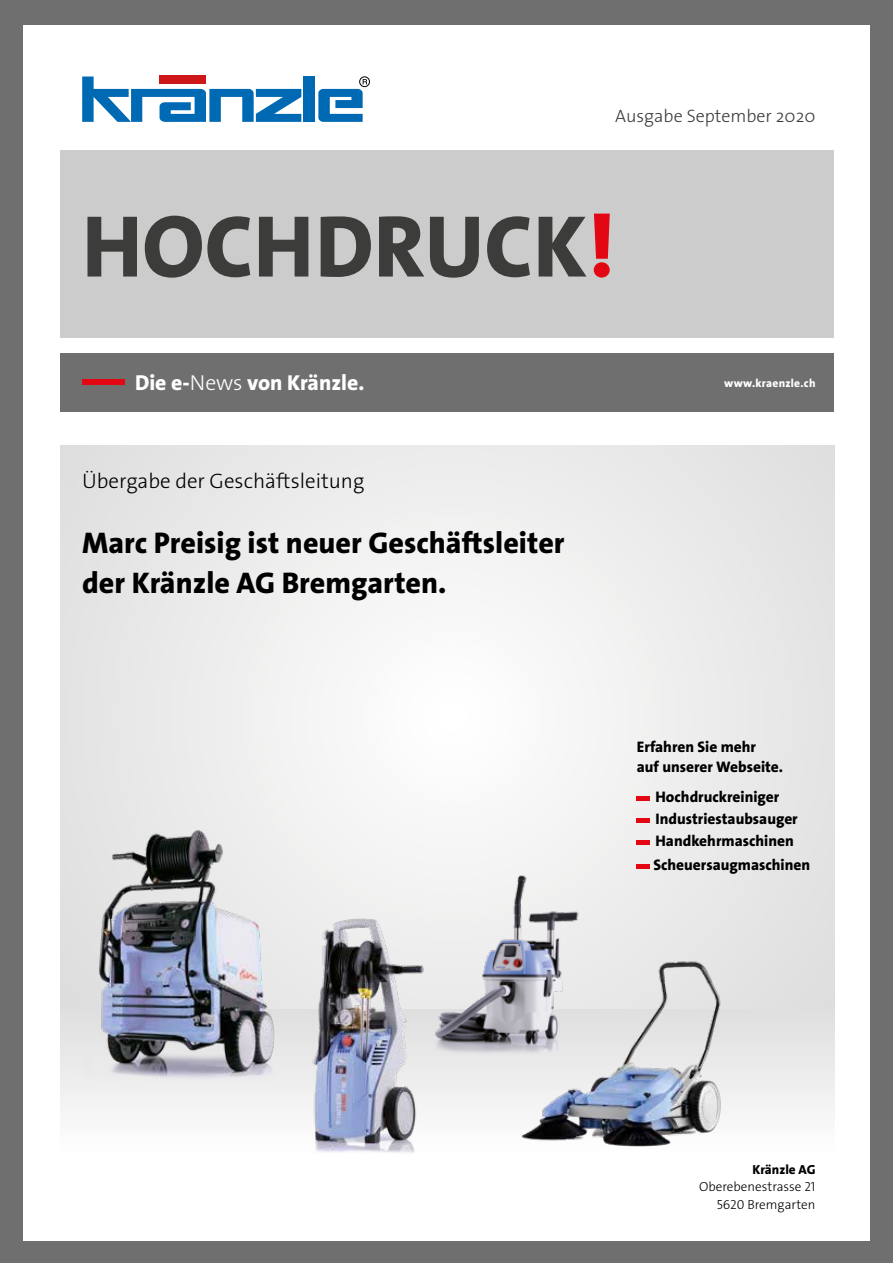
<style>
.page{position:relative;width:893px;height:1263px;background:#706f6f}
.page>*{position:absolute;margin:0;border:0;box-sizing:border-box;transform-origin:0 0}
.t1{font:88.5px "The Sans LP8 Ex Bld";color:#3c3c3b}
.t2{font:30px/40.2px "The Sans LP8 Ex Bld";color:#000}
.t3{font:21.75px "The Sans LP8 Ex Bld";color:#fff}
.t4{font:21px "The Sans LP3 Lig";color:#000}
.t5{font:300 18px "The Sans";color:#3c3c3b}
.t6{font:15.3px/21.9px "The Sans LP8 Ex Bld";color:#000}
.t7{font:13.2px/17.5px "The Sans LP3 Lig";color:#000;text-align:right}
.t8{font:13.2px "The Sans LP8 Ex Bld";color:#000}
.t9{font:11.4px "The Sans LP8 Ex Bld";letter-spacing:.025em;color:#fff}
.s1{color:#e30613}
.s2{font-family:"The Sans LP3 Lig"}
</style>
<div class="page">
<div style="left:23px;top:25px;width:847px;height:1215px;background:#fff"></div>
<div style="left:160px;top:76px;width:46px;height:8px;background:#cd1719"></div>
<svg style="left:82px;top:77px;width:219px;height:45px"></svg>
<div style="left:304px;top:77px;width:11px;height:45px;background:#0069b4"></div>
<div style="left:359px;top:76px;width:11px;height:11px;border:1px solid #000;border-radius:50%"></div>
<svg style="left:318px;top:79px;width:49px;height:43px"></svg>
<div style="left:61px;top:150px;width:773px;height:188px;background:#ccc"></div>
<div style="left:61px;top:353px;width:773px;height:59px;background:#706f6f"></div>
<div style="left:82px;top:380px;width:43px;height:5px;background:#e30613"></div>
<svg style="left:61px;top:445px;width:773px;height:565px"></svg>
<div style="left:61px;top:1010px;width:773px;height:196px;background:linear-gradient(to bottom,#e1e1e1,#fff)"></div>
<img style="left:464px;top:956px;width:263px;height:205px">
<img style="left:405px;top:830px;width:203px;height:227px">
<img style="left:303px;top:904px;width:122px;height:266px">
<img style="left:61px;top:817px;width:226px;height:308px">
<hr style="left:637px;top:796px;width:13px;height:4px;background:#e30613">
<hr style="left:637px;top:818px;width:13px;height:4px;background:#e30613">
<hr style="left:637px;top:840px;width:13px;height:4px;background:#e30613">
<hr style="left:637px;top:864px;width:13px;height:4px;background:#e30613">
<p class="t5" style="left:615px;top:101px;width:202px">Ausgabe September 2020</p>
<h1 class="t1" style="left:82px;top:190px;width:535px">HOCHDRUCK<span class="s1">!</span></h1>
<h3 class="t3" style="left:135px;top:369px;width:231px">Die e-<span class="s2">News</span> von Kränzle.</h3>
<p class="t9" style="left:724px;top:375px;width:93px">www.kraenzle.ch</p>
<h3 class="t4" style="left:82px;top:468px;width:284px">Übergabe der Geschäftsleitung</h3>
<h2 class="t2" style="left:82px;top:523px;width:484px">Marc Preisig ist neuer Geschäftsleiter der Kränzle AG Bremgarten.</h2>
<p class="t6" style="left:637px;top:737px;width:148px;line-height:19.8px">Erfahren Sie mehr<br>auf unserer Webseite.</p>
<p class="t6" style="left:655px;top:786px;width:144px">Hochdruckreiniger<br>Industriestaubsauger<br>Handkehrmaschinen</p>
<p class="t6" style="left:653px;top:854px;width:158px">Scheuersaugmaschinen</p>
<p class="t8" style="left:753px;top:1161px;width:64px">Kränzle AG</p>
<p class="t7" style="left:699px;top:1178px;width:118px">Oberebenestrasse 21<br>5620 Bremgarten</p>
</div>
